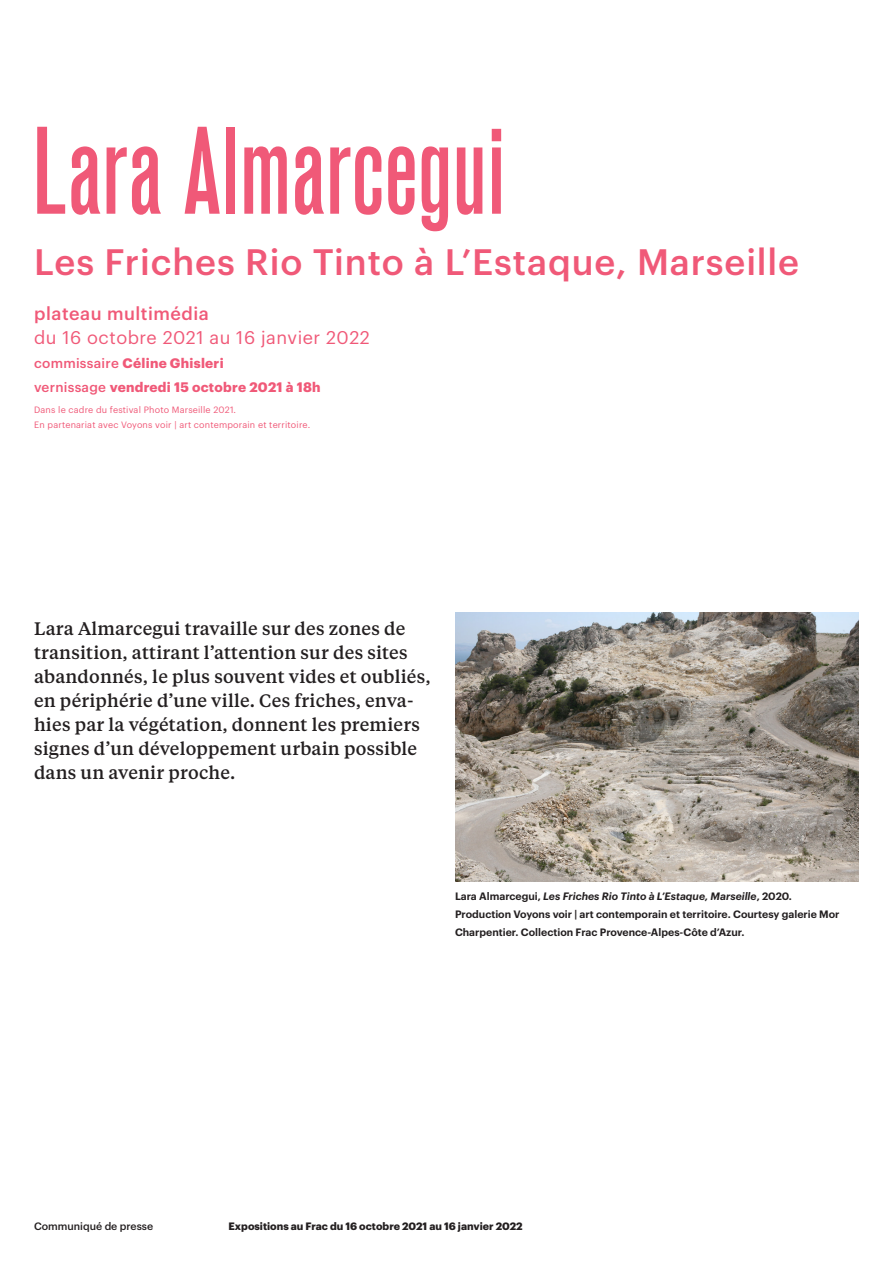
<style>
.page{position:relative;width:893px;height:1263px;background:#fff}
.page>*{position:absolute;margin:0;border:0;box-sizing:border-box;transform-origin:0 0}
.t1{font:ultra-condensed 103.5px "Steinschrift Paca";letter-spacing:.025em;color:#f05978}
.t2{font:500 36px "Graphik";letter-spacing:.025em;color:#f05978}
.CDT{font:500 18px/24px "Tiempos Text";letter-spacing:.01em;color:#231f20}
.t3{font:18px "Graphik";letter-spacing:.03em;color:#f05978}
.t4{font:500 18px "Graphik";letter-spacing:.03em;color:#f05978}
.t5{font:700 13.5px "Graphik";letter-spacing:.02em;color:#f05978}
.t6{font:600 10.5px/18px "Graphik";color:#231f20}
.t7{font:italic 600 10.5px "Graphik";color:#231f20}
.t8{font:700 10.5px "Graphik";color:#231f20}
.t9{font:500 10.5px "Graphik";color:#231f20}
.t10{font:9px "Graphik";letter-spacing:.02em;color:#f05978}
.s1{font-weight:500}
.s2{font-style:normal}
</style>
<div class="page">
<img style="left:455px;top:612px;width:404px;height:269px">
<p class="t1" style="left:34px;top:106px;width:472px">Lara Almarcegui</p>
<p class="t2" style="left:34px;top:235px;width:766px">Les Friches Rio Tinto à L’Estaque, Marseille</p>
<p class="t4" style="left:34px;top:300px;width:176px">plateau multimédia</p>
<p class="t3" style="left:34px;top:324px;width:337px">du 16 octobre 2021 au 16 janvier 2022</p>
<p class="t5" style="left:34px;top:353px;width:191px"><span class="s1">commissaire</span> Céline Ghisleri</p>
<p class="t5" style="left:34px;top:377px;width:288px"><span class="s1">vernissage</span> vendredi 15 octobre 2021 à 18h</p>
<p class="t10" style="left:34px;top:403px;width:204px">Dans le cadre du festival Photo Marseille 2021.</p>
<p class="t10" style="left:34px;top:418px;width:278px">En partenariat avec Voyons voir | art contemporain et territoire.</p>
<p class="CDT" style="left:34px;top:616px;width:398px">Lara Almarcegui travaille sur des zones de transition, attirant l’attention sur des sites abandonnés, le plus souvent vides et oubliés, en périphérie d’une ville. Ces friches, enva&shy;hies par la végétation, donnent les premiers signes d’un développement urbain possible dans un avenir proche.</p>
<p class="t7" style="left:455px;top:888px;width:338px"><span class="s2">Lara Almarcegui,</span> Les Friches Rio Tinto à L’Estaque, Marseille<span class="s2">, 2020.</span></p>
<p class="t6" style="left:455px;top:904px;width:386px">Production Voyons voir | art contemporain et territoire. Courtesy galerie Mor<br>Charpentier. Collection Frac Provence-Alpes-Côte d’Azur.</p>
<p class="t9" style="left:34px;top:1218px;width:121px">Communiqué de presse</p>
<p class="t8" style="left:229px;top:1218px;width:296px">Expositions au Frac du 16 octobre 2021 au 16 janvier 2022</p>
</div>
